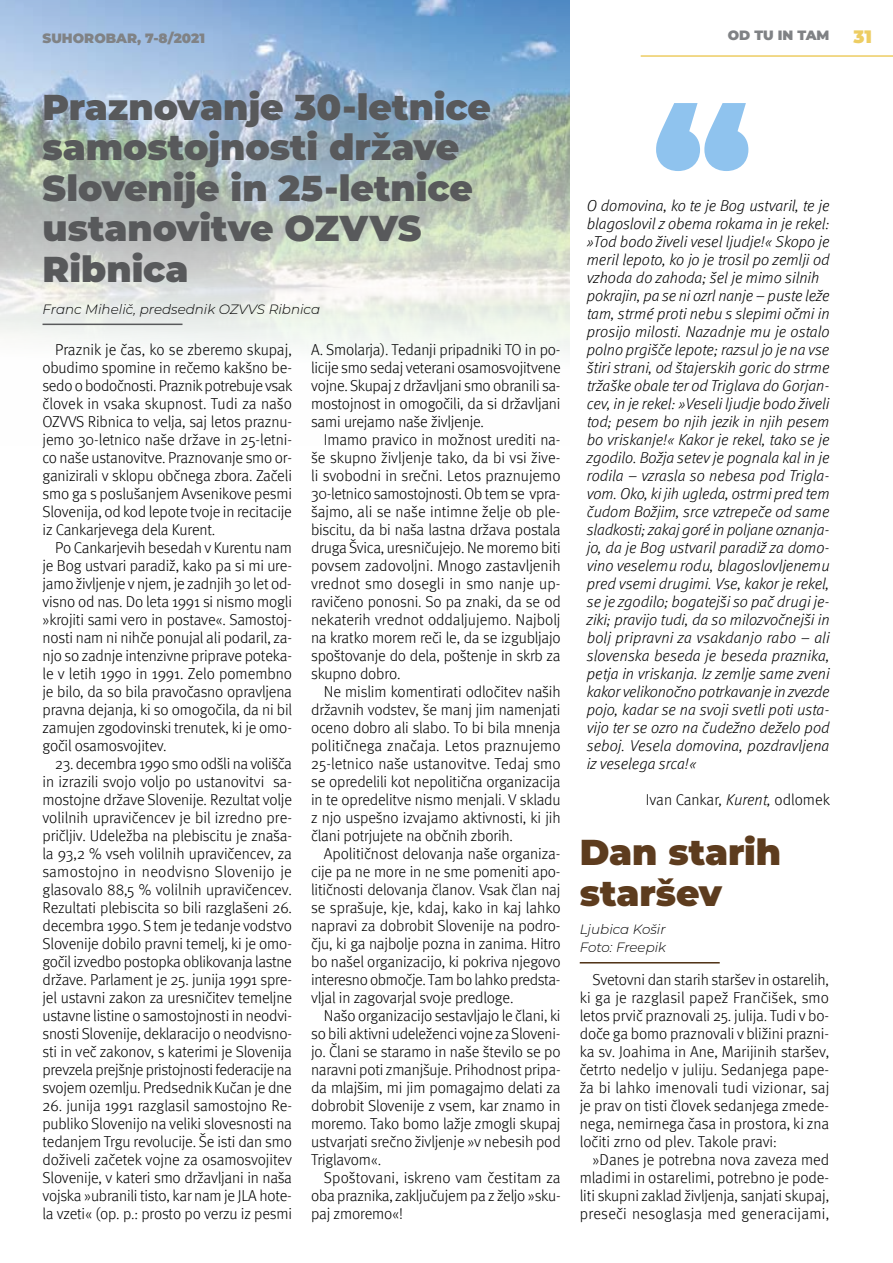
<style>
.page{position:relative;width:893px;height:1263px;background:#fff}
.page>*{position:absolute;margin:0;border:0;box-sizing:border-box;transform-origin:0 0}
.t1{font:900 36px/40.5px "Montserrat";color:#58595b}
.t2{font:900 36px/40.5px "Montserrat";color:#5d3c1e}
.t3{font:900 18px "Montserrat";color:#edcd63}
.t4{font:300 15.75px/18px "Meta Pro";letter-spacing:-.01em;color:#000;text-align:justify}
.t5{font:italic 300 15.75px/18px "Meta Pro";color:#000}
.t6{font:italic 300 13.5px/18px "Montserrat";color:#000}
.t7{font:900 13.5px "Montserrat";color:#808285}
.s1{font-style:italic}
</style>
<div class="page">
<hr style="left:641px;top:55px;width:252px;height:2px;background:#edcd63">
<img style="left:0;top:0;width:570px;height:353px">
<hr style="left:43px;top:324px;width:139px;height:1px;background:#58595b">
<hr style="left:580px;top:962px;width:140px;height:1px;background:#4e3114">
<svg style="left:656px;top:103px;width:92px;height:68px"></svg>
<p class="t7" style="left:43px;top:28px;width:164px">SUHOROBAR, 7-8/2021</p>
<h1 class="t1" style="left:43px;top:85px;width:450px">Praznovanje 30-letnice samostojnosti države<br>Slovenije in 25-letnice ustanovitve OZVVS<br>Ribnica</h1>
<p class="t6" style="left:43px;top:300px;width:279px">Franc Mihelič, predsednik OZVVS Ribnica</p>
<p class="t4" style="left:43px;top:340px;width:251px;text-indent:13px">Praznik je čas, ko se zberemo skupaj, obudimo spomine in rečemo kakšno be&shy;sedo o bodočnosti. Praznik potrebuje vsak človek in vsaka skupnost. Tudi za našo OZVVS Ribnica to velja, saj letos praznu&shy;jemo 30-letnico naše države in 25-letni&shy;co naše ustanovitve. Praznovanje smo or&shy;ganizirali v sklopu občnega zbora. Začeli smo ga s poslušanjem Avsenikove pesmi Slovenija, od kod lepote tvoje in recitacije iz Cankarjevega dela Kurent.</p>
<p class="t4" style="left:43px;top:538px;width:251px;text-indent:13px">Po Cankarjevih besedah v Kurentu nam je Bog ustvari paradiž, kako pa si mi ure&shy;jamo življenje v njem, je zadnjih 30 let od&shy;visno od nas. Do leta 1991 si nismo mogli »krojiti sami vero in postave«. Samostoj&shy;nosti nam ni nihče ponujal ali podaril, za&shy;njo so zadnje intenzivne priprave poteka&shy;le v letih 1990 in 1991. Zelo pomembno je bilo, da so bila pravočasno opravljena pravna dejanja, ki so omogočila, da ni bil zamujen zgodovinski trenutek, ki je omo&shy;gočil osamosvojitev.</p>
<p class="t4" style="left:43px;top:754px;width:251px;text-indent:13px">23. decembra 1990 smo odšli na volišča in izrazili svojo voljo po ustanovitvi sa&shy;mostojne države Slovenije. Rezultat volje volilnih upravičencev je bil izredno pre&shy;pričljiv. Udeležba na plebiscitu je znaša&shy;la 93,2 % vseh volilnih upravičencev, za samostojno in neodvisno Slovenijo je glasovalo 88,5 % volilnih upravičencev.<br>Rezultati plebiscita so bili razglašeni 26. decembra 1990. S tem je tedanje vodstvo Slovenije dobilo pravni temelj, ki je omo&shy;gočil izvedbo postopka oblikovanja lastne države. Parlament je 25. junija 1991 spre&shy;jel ustavni zakon za uresničitev temeljne ustavne listine o samostojnosti in neodvi&shy;snosti Slovenije, deklaracijo o neodvisno&shy;sti in več zakonov, s katerimi je Slovenija prevzela prejšnje pristojnosti federacije na svojem ozemlju. Predsednik Kučan je dne</p>
<p class="t4" style="left:43px;top:1096px;width:251px">26. junija 1991 razglasil samostojno Re&shy;publiko Slovenijo na veliki slovesnosti na tedanjem Trgu revolucije. Še isti dan smo doživeli začetek vojne za osamosvojitev Slovenije, v kateri smo državljani in naša vojska »ubranili tisto, kar nam je JLA hote&shy;la vzeti« (op. p.: prosto po verzu iz pesmi</p>
<p class="t4" style="left:311px;top:340px;width:251px">A. Smolarja). Tedanji pripadniki TO in po&shy;licije smo sedaj veterani osamosvojitvene vojne. Skupaj z državljani smo obranili sa&shy;mostojnost in omogočili, da si državljani sami urejamo naše življenje.</p>
<p class="t4" style="left:311px;top:430px;width:251px;text-indent:13px">Imamo pravico in možnost urediti na&shy;še skupno življenje tako, da bi vsi žive&shy;li svobodni in srečni. Letos praznujemo 30-letnico samostojnosti. Ob tem se vpra&shy;šajmo, ali se naše intimne želje ob ple&shy;biscitu, da bi naša lastna država postala druga Švica, uresničujejo. Ne moremo biti povsem zadovoljni. Mnogo zastavljenih vrednot smo dosegli in smo nanje up&shy;ravičeno ponosni. So pa znaki, da se od nekaterih vrednot oddaljujemo. Najbolj na kratko morem reči le, da se izgubljajo spoštovanje do dela, poštenje in skrb za skupno dobro.</p>
<p class="t4" style="left:311px;top:682px;width:251px;text-indent:13px">Ne mislim komentirati odločitev naših državnih vodstev, še manj jim namenjati oceno dobro ali slabo. To bi bila mnenja političnega značaja. Letos praznujemo 25-letnico naše ustanovitve. Tedaj smo se opredelili kot nepolitična organizacija in te opredelitve nismo menjali. V skladu z njo uspešno izvajamo aktivnosti, ki jih člani potrjujete na občnih zborih.</p>
<p class="t4" style="left:311px;top:844px;width:251px;text-indent:13px">Apolitičnost delovanja naše organiza&shy;cije pa ne more in ne sme pomeniti apo&shy;litičnosti delovanja članov. Vsak član naj se sprašuje, kje, kdaj, kako in kaj lahko napravi za dobrobit Slovenije na podro&shy;čju, ki ga najbolje pozna in zanima. Hitro bo našel organizacijo, ki pokriva njegovo interesno območje. Tam bo lahko predsta&shy;vljal in zagovarjal svoje predloge.</p>
<p class="t4" style="left:311px;top:1006px;width:251px;text-indent:13px">Našo organizacijo sestavljajo le člani, ki so bili aktivni udeleženci vojne za Sloveni&shy;jo. Člani se staramo in naše število se po naravni poti zmanjšuje. Prihodnost pripa&shy;da mlajšim, mi jim pomagajmo delati za dobrobit Slovenije z vsem, kar znamo in moremo. Tako bomo lažje zmogli skupaj ustvarjati srečno življenje »v nebesih pod Triglavom«.</p>
<p class="t4" style="left:311px;top:1168px;width:251px;text-indent:13px">Spoštovani, iskreno vam čestitam za oba praznika, zaključujem pa z željo »sku&shy;paj zmoremo«!</p>
<p class="t7" style="left:728px;top:25px;width:103px">OD TU IN TAM</p>
<p class="t3" style="left:853px;top:23px;width:20px">31</p>
<p class="t5" style="left:587px;top:196px;width:244px">O domovina, ko te je Bog ustvaril, te je blagoslovil z obema rokama in je rekel: »Tod bodo živeli vesel ljudje!« Skopo je meril lepoto, ko jo je trosil po zemlji od vzhoda do zahoda; šel je mimo silnih pokrajin, pa se ni ozrl nanje – puste leže tam, strmé proti nebu s slepimi očmi in prosijo milosti. Nazadnje mu je ostalo polno prgišče lepote; razsul jo je na vse štiri strani, od štajerskih goric do strme tržaške obale ter od Triglava do Gorjan&shy;cev, in je rekel: »Veseli ljudje bodo živeli tod; pesem bo njih jezik in njih pesem bo vriskanje!« Kakor je rekel, tako se je zgodilo. Božja setev je pognala kal in je rodila – vzrasla so nebesa pod Trigla&shy;vom. Oko, ki jih ugleda, ostrmi pred tem čudom Božjim, srce vztrepeče od same sladkosti; zakaj goré in poljane oznanja&shy;jo, da je Bog ustvaril paradiž za domo&shy;vino veselemu rodu, blagoslovljenemu pred vsemi drugimi. Vse, kakor je rekel, se je zgodilo; bogatejši so pač drugi je&shy;ziki; pravijo tudi, da so milozvočnejši in bolj pripravni za vsakdanjo rabo – ali slovenska beseda je beseda praznika, petja in vriskanja. Iz zemlje same zveni kakor velikonočno potrkavanje in zvezde pojo, kadar se na svoji svetli poti usta&shy;vijo ter se ozro na čudežno deželo pod seboj. Vesela domovina, pozdravljena iz veselega srca!«</p>
<p class="t4" style="left:646px;top:790px;width:186px">Ivan Cankar<span class="s1">, Kurent,</span> odlomek</p>
<h1 class="t2" style="left:580px;top:830px;width:203px">Dan starih staršev</h1>
<p class="t6" style="left:580px;top:920px;width:88px">Ljubica Košir<br>Foto: Freepik</p>
<p class="t4" style="left:580px;top:970px;width:251px;text-indent:13px">Svetovni dan starih staršev in ostarelih, ki ga je razglasil papež Frančišek, smo letos prvič praznovali 25. julija. Tudi v bo&shy;doče ga bomo praznovali v bližini prazni&shy;ka sv. Joahima in Ane, Marijinih staršev, četrto nedeljo v juliju. Sedanjega pape&shy;ža bi lahko imenovali tudi vizionar, saj je prav on tisti človek sedanjega zmede&shy;nega, nemirnega časa in prostora, ki zna ločiti zrno od plev. Takole pravi:</p>
<p class="t4" style="left:580px;top:1150px;width:251px;text-indent:13px">»Danes je potrebna nova zaveza med mladimi in ostarelimi, potrebno je pode&shy;liti skupni zaklad življenja, sanjati skupaj, preseči nesoglasja med generacijami,</p>
</div>
